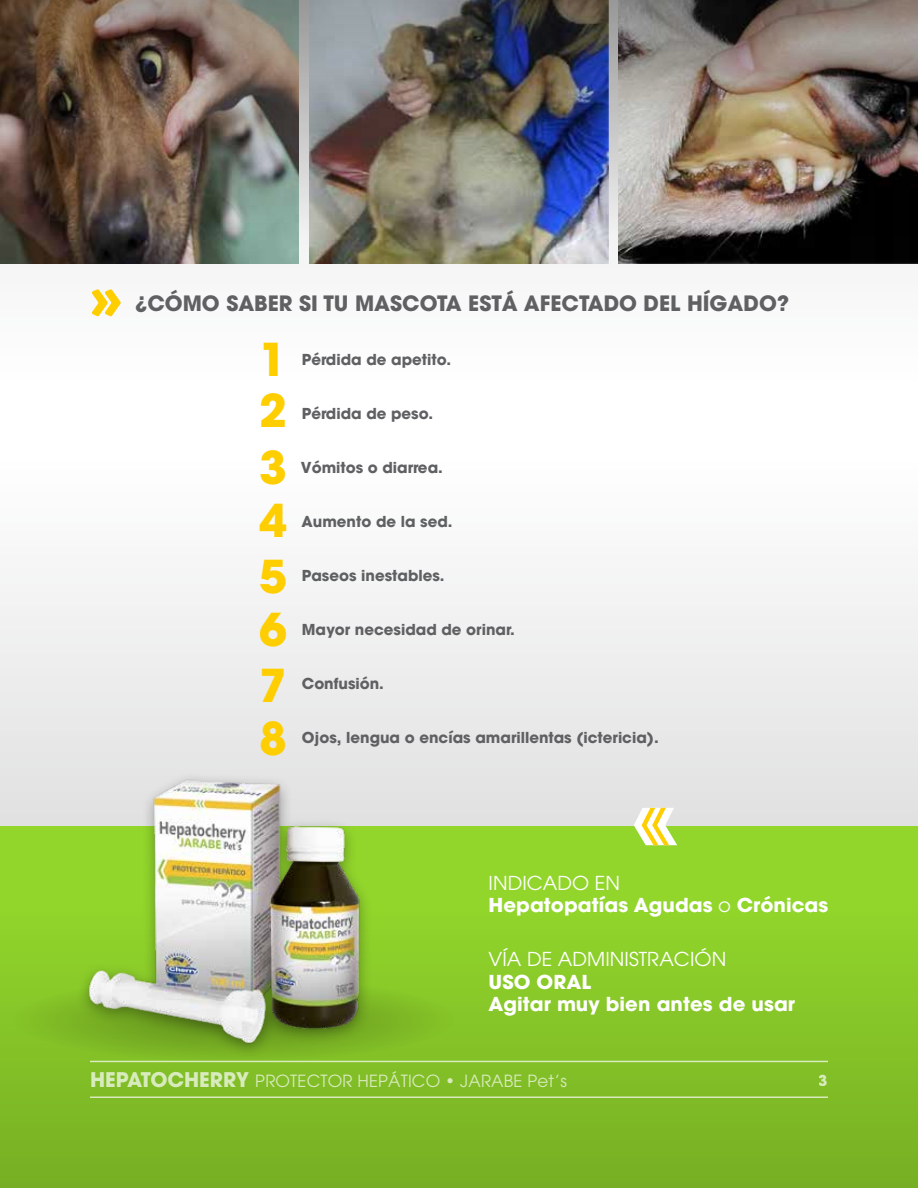
<style>
.page{position:relative;width:918px;height:1188px;background:#fff}
.page>*{position:absolute;margin:0;border:0;box-sizing:border-box;transform-origin:0 0}
.t1{font:700 45px/54.2px "Avant Garde";color:#ffce00}
.t2{font:700 21px "Avant Garde";color:#5f6062}
.t3{font:700 19.05px/22.5px "Avant Garde";letter-spacing:.005em;color:#fff}
.t4{font:19.05px "Avant Garde";letter-spacing:.005em;color:#fff}
.t5{font:16.8px "Avant Garde";letter-spacing:.01em;color:#fff}
.t6{font:700 15px "Avant Garde";color:#5f6062}
.t7{font:700 15px "Avant Garde";color:#fff}
.s1{font-weight:400}
.s2{font-weight:700;font-size:20.1px}
</style>
<div class="page">
<div style="left:0;top:456px;width:918px;height:381px;background:linear-gradient(to bottom,#fff,#e0e0e0)"></div>
<div style="left:0;top:0;width:918px;height:387px;background:#f9fafa"></div>
<div style="left:0;top:826px;width:918px;height:362px;background:#92d62c"></div>
<div style="left:0;top:906px;width:918px;height:282px;background:linear-gradient(to bottom,#92d62c,#77af24)"></div>
<hr style="left:90px;top:1096px;width:738px;height:2px;background:#fff">
<hr style="left:90px;top:1061px;width:738px;height:1px;background:#fff">
<svg style="left:634px;top:808px;width:43px;height:37px"></svg>
<div style="left:10px;top:976px;width:446px;height:86px;background:#83c027;border-radius:50%"></div>
<div style="left:76px;top:771px;width:296px;height:288px;background:#7fba25"></div>
<img style="left:71px;top:769px;width:345px;height:282px">
<img style="left:0;top:237px;width:298px;height:27px">
<img style="left:309px;top:237px;width:300px;height:27px">
<img style="left:618px;top:237px;width:300px;height:27px">
<img style="left:0;top:0;width:918px;height:237px">
<h2 class="t2" style="left:135px;top:290px;width:656px">¿CÓMO SABER SI TU MASCOTA ESTÁ AFECTADO DEL HÍGADO?</h2>
<h1 class="t1" style="left:259px;top:333px;width:29px;line-height:51.6px">1<br>2</h1>
<h1 class="t1" style="left:259px;top:440px;width:29px;text-align:justify">3<br>4<br>5<br>6<br>7<br>8</h1>
<p class="t6" style="left:302px;top:350px;width:151px">Pérdida de apetito.</p>
<p class="t6" style="left:302px;top:404px;width:133px">Pérdida de peso.</p>
<p class="t6" style="left:301px;top:458px;width:144px">Vómitos o diarrea.</p>
<p class="t6" style="left:302px;top:512px;width:153px">Aumento de la sed.</p>
<p class="t6" style="left:302px;top:566px;width:144px">Paseos inestables.</p>
<p class="t6" style="left:302px;top:620px;width:215px">Mayor necesidad de orinar.</p>
<p class="t6" style="left:302px;top:674px;width:84px">Confusión.</p>
<p class="t6" style="left:302px;top:728px;width:358px">Ojos, lengua o encías amarillentas (ictericia).</p>
<p class="t3" style="left:489px;top:871px;width:341px"><span class="s1">INDICADO EN<br></span>Hepatopatías Agudas <span class="s1">o</span> Crónicas</p>
<p class="t4" style="left:489px;top:948px;width:239px">VÍA DE ADMINISTRACIÓN</p>
<p class="t3" style="left:489px;top:970px;width:308px">USO ORAL<br>Agitar muy bien antes de usar</p>
<p class="t5" style="left:90px;top:1071px;width:478px"><span class="s2">HEPATOCHERRY</span> PROTECTOR HEPÁTICO • JARABE Pet’s</p>
<p class="t7" style="left:819px;top:1070px;width:11px">3</p>
</div>
